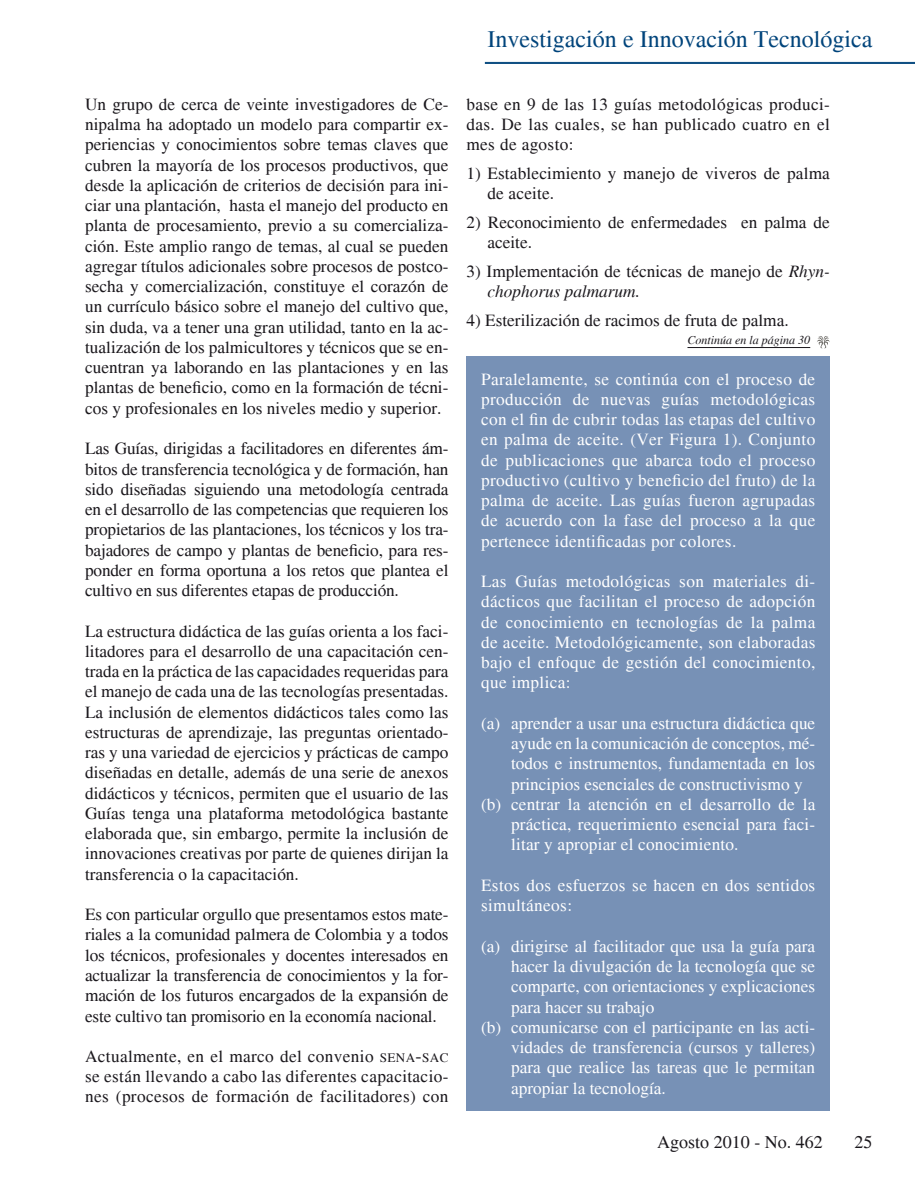
<style>
.page{position:relative;width:915px;height:1191px;background:#fff}
.page>*{position:absolute;margin:0;border:0;box-sizing:border-box;transform-origin:0 0}
.t1{font:24px "Times";color:#00447b}
.t2{font:18px "Times";color:#1a171c}
.t3{font:17.25px/20.2px "Times";color:#1a171c;text-align:justify}
.t4{font:17.25px/20.2px "Times";color:#fff;text-align:justify}
.t5{font:17.25px/20.2px "Times";letter-spacing:.02em;color:#fff}
.t6{font:italic 12px "Times";color:#1a171c}
.s1{font-size:13.2px}
.s2{font-size:18.75px}
.s3{font-style:italic}
</style>
<div class="page">
<div style="left:466px;top:356px;width:363px;height:754px;background:#7791b6"></div>
<hr style="left:484px;top:62px;width:430px;height:1px;background:#00447b">
<hr style="left:484px;top:63px;width:430px;height:1px;background:#00447b">
<svg style="left:817px;top:336px;width:12px;height:12px"></svg>
<hr style="left:687px;top:347px;width:123px;height:1px;background:#1a171c">
<h1 class="t1" style="left:487px;top:26px;width:386px">Investigación e Innovación Tecnológica</h1>
<p class="t3" style="left:85px;top:94px;width:365px">Un grupo de cerca de veinte investigadores de Ce&shy;nipalma ha adoptado un modelo para compartir ex&shy;periencias y conocimientos sobre temas claves que cubren la mayoría de los procesos productivos, que desde la aplicación de criterios de decisión para ini&shy;ciar una plantación, hasta el manejo del producto en planta de procesamiento, previo a su comercializa&shy;ción. Este amplio rango de temas, al cual se pueden agregar títulos adicionales sobre procesos de postco&shy;secha y comercialización, constituye el corazón de un currículo básico sobre el manejo del cultivo que, sin duda, va a tener una gran utilidad, tanto en la ac&shy;tualización de los palmicultores y técnicos que se en&shy;cuentran ya laborando en las plantaciones y en las plantas de beneficio, como en la formación de técni&shy;cos y profesionales en los niveles medio y superior.</p>
<p class="t3" style="left:85px;top:438px;width:365px">Las Guías, dirigidas a facilitadores en diferentes ám&shy;bitos de transferencia tecnológica y de formación, han sido diseñadas siguiendo una metodología centrada en el desarrollo de las competencias que requieren los propietarios de las plantaciones, los técnicos y los tra&shy;bajadores de campo y plantas de beneficio, para res&shy;ponder en forma oportuna a los retos que plantea el cultivo en sus diferentes etapas de producción.</p>
<p class="t3" style="left:85px;top:621px;width:365px">La estructura didáctica de las guías orienta a los faci&shy;litadores para el desarrollo de una capacitación cen&shy;trada en la práctica de las capacidades requeridas para el manejo de cada una de las tecnologías presentadas.<br>La inclusión de elementos didácticos tales como las estructuras de aprendizaje, las preguntas orientado&shy;ras y una variedad de ejercicios y prácticas de campo diseñadas en detalle, además de una serie de anexos didácticos y técnicos, permiten que el usuario de las Guías tenga una plataforma metodológica bastante elaborada que, sin embargo, permite la inclusión de innovaciones creativas por parte de quienes dirijan la transferencia o la capacitación.</p>
<p class="t3" style="left:85px;top:904px;width:365px">Es con particular orgullo que presentamos estos mate&shy;riales a la comunidad palmera de Colombia y a todos los técnicos, profesionales y docentes interesados en actualizar la transferencia de conocimientos y la for&shy;mación de los futuros encargados de la expansión de este cultivo tan promisorio en la economía nacional.</p>
<p class="t3" style="left:85px;top:1046px;width:365px">Actualmente, en el marco del convenio <span class="s1">SENA</span><span class="s2">-</span><span class="s1">SAC </span>se están llevando a cabo las diferentes capacitacio&shy;nes (procesos de formación de facilitadores) con</p>
<p class="t3" style="left:466px;top:94px;width:365px">base en 9 de las 13 guías metodológicas produci&shy;das. De las cuales, se han publicado cuatro en el mes de agosto:</p>
<p class="t3" style="left:487px;top:163px;width:344px;text-indent:-21px">1) Establecimiento y manejo de viveros de palma de aceite.</p>
<p class="t3" style="left:487px;top:212px;width:344px;text-indent:-21px">2) Reconocimiento de enfermedades en palma de aceite.</p>
<p class="t3" style="left:487px;top:261px;width:344px;text-indent:-21px">3) Implementación de técnicas de manejo de <span class="s3">Rhyn&shy;chophorus palmarum.</span></p>
<p class="t3" style="left:466px;top:310px;width:323px">4) Esterilización de racimos de fruta de palma.</p>
<p class="t6" style="left:687px;top:333px;width:124px">Continúa en la página 30</p>
<p class="t4" style="left:481px;top:369px;width:336px">Paralelamente, se continúa con el proceso de producción de nuevas guías metodológicas con el fin de cubrir todas las etapas del cultivo en palma de aceite. (Ver Figura 1). Conjunto de publicaciones que abarca todo el proceso productivo (cultivo y beneficio del fruto) de la palma de aceite. Las guías fueron agrupadas de acuerdo con la fase del proceso a la que pertenece identificadas por colores.</p>
<p class="t4" style="left:481px;top:571px;width:336px">Las Guías metodológicas son materiales di&shy;dácticos que facilitan el proceso de adopción de conocimiento en tecnologías de la palma de aceite. Metodológicamente, son elaboradas bajo el enfoque de gestión del conocimiento, que implica:</p>
<p class="t4" style="left:481px;top:713px;width:335px">(a) aprender a usar una estructura didáctica que</p>
<p class="t4" style="left:511px;top:733px;width:305px">ayude en la comunicación de conceptos, mé-</p>
<p class="t4" style="left:511px;top:753px;width:305px">todos e instrumentos, fundamentada en los</p>
<p class="t4" style="left:511px;top:774px;width:293px">principios esenciales de constructivismo y</p>
<p class="t4" style="left:481px;top:794px;width:335px">(b) centrar la atención en el desarrollo de la</p>
<p class="t4" style="left:511px;top:814px;width:305px">práctica, requerimiento esencial para faci-</p>
<p class="t4" style="left:511px;top:834px;width:229px">litar y apropiar el conocimiento.</p>
<p class="t5" style="left:481px;top:875px;width:335px">Estos dos esfuerzos se hacen en dos sentidos simultáneos:</p>
<p class="t4" style="left:481px;top:936px;width:335px">(a) dirigirse al facilitador que usa la guía para</p>
<p class="t4" style="left:511px;top:956px;width:305px">hacer la divulgación de la tecnología que se</p>
<p class="t4" style="left:511px;top:976px;width:305px">comparte, con orientaciones y explicaciones</p>
<p class="t4" style="left:511px;top:996px;width:145px">para hacer su trabajo</p>
<p class="t4" style="left:481px;top:1017px;width:335px">(b) comunicarse con el participante en las acti-</p>
<p class="t4" style="left:511px;top:1037px;width:305px">vidades de transferencia (cursos y talleres)</p>
<p class="t4" style="left:511px;top:1057px;width:305px">para que realice las tareas que le permitan</p>
<p class="t4" style="left:511px;top:1077px;width:156px">apropiar la tecnología.</p>
<p class="t2" style="left:657px;top:1132px;width:167px">Agosto 2010 - No. 462</p>
<p class="t2" style="left:854px;top:1132px;width:19px">25</p>
</div>
